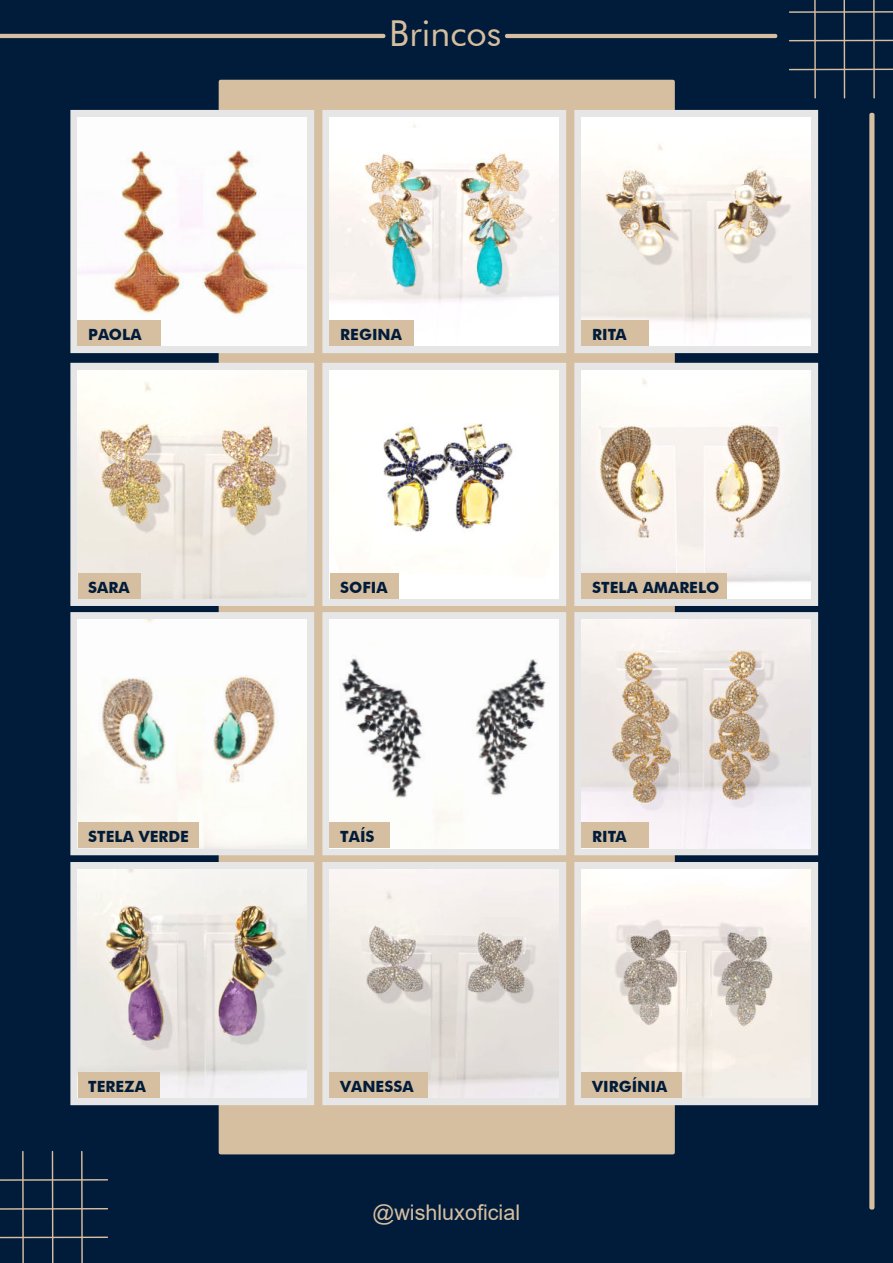
<style>
.page{position:relative;width:893px;height:1263px;background:#011c3a}
.page>*{position:absolute;margin:0;border:0;box-sizing:border-box;transform-origin:0 0}
.t1{font:35.7px "Futura BT";color:#d6bfa0}
.t2{font:21.6px "Arial";color:#d6bfa0}
.t3{font:700 15.45px "Futura BT";color:#011c3a}
</style>
<div class="page">
<div style="left:219px;top:80px;width:456px;height:1074px;background:#d6bfa0"></div>
<hr style="left:814px;top:0;width:2px;height:98px;background:#d6bfa0">
<hr style="left:843px;top:0;width:2px;height:98px;background:#d6bfa0">
<hr style="left:873px;top:0;width:2px;height:98px;background:#d6bfa0">
<hr style="left:789px;top:69px;width:104px;height:1px;background:#d6bfa0">
<hr style="left:789px;top:40px;width:104px;height:1px;background:#d6bfa0">
<hr style="left:789px;top:11px;width:104px;height:2px;background:#d6bfa0">
<hr style="left:81px;top:1151px;width:2px;height:112px;background:#d6bfa0">
<hr style="left:52px;top:1151px;width:1px;height:112px;background:#d6bfa0">
<hr style="left:22px;top:1151px;width:2px;height:112px;background:#d6bfa0">
<hr style="left:0;top:1179px;width:107px;height:2px;background:#d6bfa0">
<hr style="left:0;top:1208px;width:107px;height:2px;background:#d6bfa0">
<hr style="left:0;top:1236px;width:107px;height:2px;background:#d6bfa0">
<hr style="left:0;top:34px;width:385px;height:4px;background:#d6bfa0">
<svg style="left:869px;top:113px;width:5px;height:1096px;background:#c6b398"></svg>
<hr style="left:505px;top:34px;width:272px;height:4px;background:#d6bfa0">
<div style="left:574px;top:110px;width:244px;height:243px;border:14px solid #e6e6e6"></div>
<img style="left:582px;top:117px;width:229px;height:229px">
<div style="left:581px;top:320px;width:68px;height:26px;background:#d6bfa0"></div>
<div style="left:70px;top:110px;width:244px;height:243px;border:14px solid #e6e6e6"></div>
<img style="left:78px;top:117px;width:229px;height:229px">
<div style="left:78px;top:320px;width:83px;height:26px;background:#d6bfa0"></div>
<div style="left:322px;top:110px;width:244px;height:243px;border:14px solid #e6e6e6"></div>
<img style="left:330px;top:117px;width:229px;height:229px">
<div style="left:330px;top:320px;width:84px;height:26px;background:#d6bfa0"></div>
<div style="left:70px;top:363px;width:244px;height:243px;border:14px solid #e6e6e6"></div>
<img style="left:78px;top:370px;width:229px;height:229px">
<div style="left:78px;top:573px;width:62px;height:26px;background:#d6bfa0"></div>
<div style="left:322px;top:363px;width:244px;height:243px;border:14px solid #e6e6e6"></div>
<img style="left:330px;top:370px;width:229px;height:229px">
<div style="left:330px;top:573px;width:68px;height:26px;background:#d6bfa0"></div>
<div style="left:574px;top:363px;width:244px;height:243px;border:14px solid #e6e6e6"></div>
<img style="left:582px;top:370px;width:229px;height:229px">
<div style="left:581px;top:573px;width:145px;height:26px;background:#d6bfa0"></div>
<div style="left:574px;top:612px;width:244px;height:243px;border:14px solid #e6e6e6"></div>
<img style="left:582px;top:619px;width:229px;height:229px">
<div style="left:581px;top:823px;width:68px;height:25px;background:#d6bfa0"></div>
<div style="left:70px;top:612px;width:244px;height:243px;border:14px solid #e6e6e6"></div>
<img style="left:78px;top:619px;width:229px;height:229px">
<div style="left:78px;top:823px;width:121px;height:25px;background:#d6bfa0"></div>
<div style="left:322px;top:612px;width:244px;height:243px;border:14px solid #e6e6e6"></div>
<img style="left:330px;top:619px;width:229px;height:229px">
<div style="left:330px;top:823px;width:60px;height:25px;background:#d6bfa0"></div>
<div style="left:70px;top:862px;width:244px;height:243px;border:14px solid #e6e6e6"></div>
<img style="left:78px;top:869px;width:229px;height:229px">
<div style="left:78px;top:1072px;width:82px;height:26px;background:#d6bfa0"></div>
<div style="left:322px;top:862px;width:244px;height:243px;border:14px solid #e6e6e6"></div>
<img style="left:330px;top:869px;width:229px;height:229px">
<div style="left:330px;top:1072px;width:98px;height:26px;background:#d6bfa0"></div>
<div style="left:574px;top:862px;width:244px;height:243px;border:14px solid #e6e6e6"></div>
<img style="left:582px;top:869px;width:229px;height:229px">
<div style="left:581px;top:1072px;width:101px;height:26px;background:#d6bfa0"></div>
<h1 class="t1" style="left:389px;top:12px;width:114px">Brincos</h1>
<p class="t3" style="left:88px;top:325px;width:55px">PAOLA</p>
<p class="t3" style="left:340px;top:325px;width:63px">REGINA</p>
<p class="t3" style="left:592px;top:325px;width:36px">RITA</p>
<p class="t3" style="left:88px;top:578px;width:43px">SARA</p>
<p class="t3" style="left:340px;top:578px;width:49px">SOFIA</p>
<p class="t3" style="left:592px;top:578px;width:128px">STELA AMARELO</p>
<p class="t3" style="left:88px;top:827px;width:102px">STELA VERDE</p>
<p class="t3" style="left:340px;top:827px;width:36px">TAÍS</p>
<p class="t3" style="left:592px;top:827px;width:36px">RITA</p>
<p class="t3" style="left:88px;top:1077px;width:59px">TEREZA</p>
<p class="t3" style="left:340px;top:1077px;width:75px">VANESSA</p>
<p class="t3" style="left:592px;top:1077px;width:76px">VIRGÍNIA</p>
<h2 class="t2" style="left:373px;top:1198px;width:149px">@wishluxoficial</h2>
</div>
